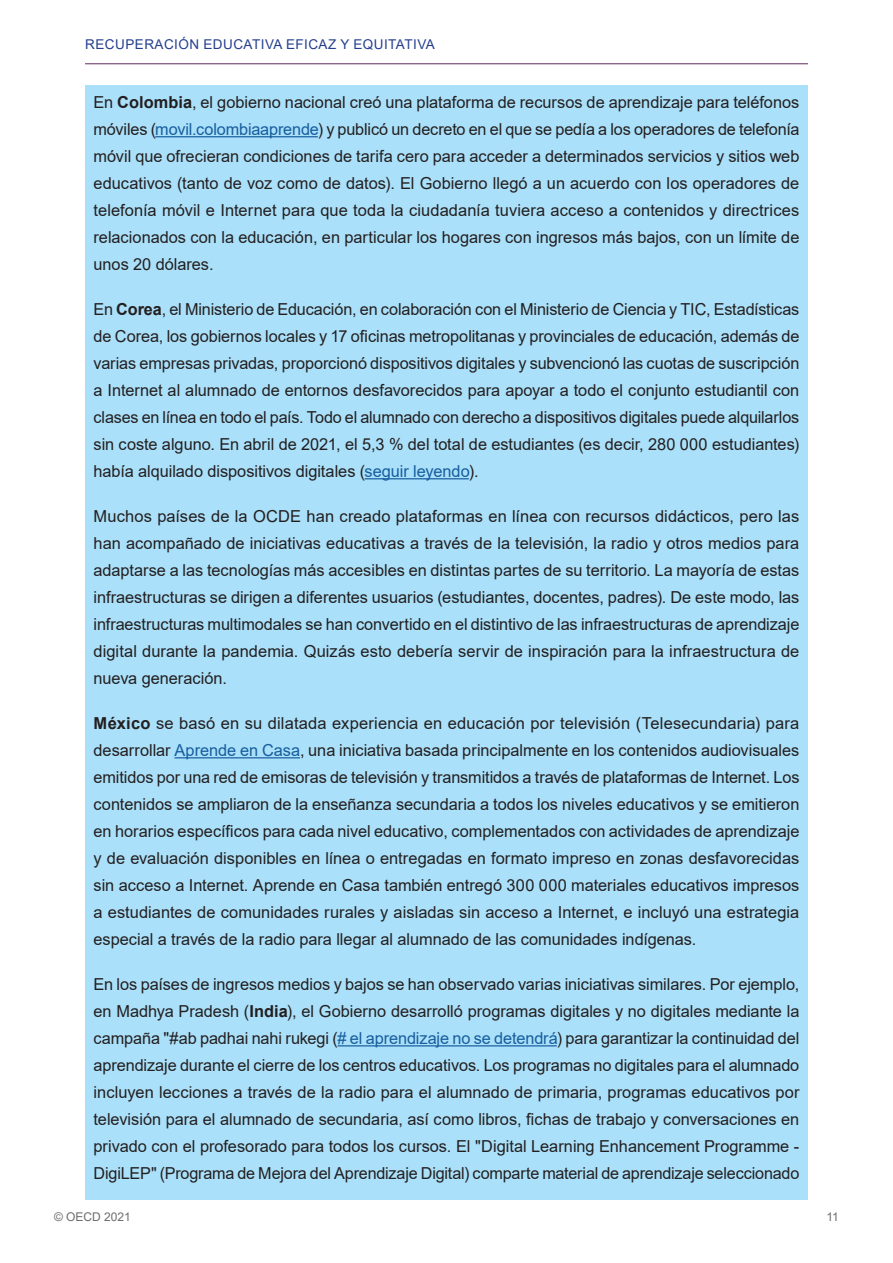
<style>
.page{position:relative;width:893px;height:1263px;background:#fff}
.page>*{position:absolute;margin:0;border:0;box-sizing:border-box;transform-origin:0 0}
.Box_heading{font:16.5px/27px "Arial";color:#231f20;text-align:justify}
.roulette{font:13.5px "Arial";letter-spacing:.035em;color:#253f8e}
.t1{font:12px "Arial";color:#6c6d70}
.s1{font-weight:700}
.s2{color:#175d9e}
</style>
<div class="page">
<hr style="left:85px;top:63px;width:723px;height:1px;background:#5f2860">
<div style="left:85px;top:85px;width:723px;height:1114px;background:#aae0f9"></div>
<hr style="left:155px;top:136px;width:163px;height:1px;background:#175d9e">
<hr style="left:365px;top:478px;width:104px;height:1px;background:#175d9e">
<hr style="left:174px;top:757px;width:126px;height:1px;background:#175d9e">
<hr style="left:338px;top:1045px;width:219px;height:1px;background:#175d9e">
<p class="roulette" style="left:85px;top:35px;width:351px">RECUPERACIÓN EDUCATIVA EFICAZ Y EQUITATIVA</p>
<p class="Box_heading" style="left:94px;top:89px;width:707px">En <span class="s1">Colombia</span>, el gobierno nacional creó una plataforma de recursos de aprendizaje para teléfonos móviles (<span class="s2">movil.colombiaaprende</span>) y publicó un decreto en el que se pedía a los operadores de telefonía móvil que ofrecieran condiciones de tarifa cero para acceder a determinados servicios y sitios web educativos (tanto de voz como de datos). El Gobierno llegó a un acuerdo con los operadores de telefonía móvil e Internet para que toda la ciudadanía tuviera acceso a contenidos y directrices relacionados con la educación, en particular los hogares con ingresos más bajos, con un límite de unos 20 dólares.</p>
<p class="Box_heading" style="left:94px;top:296px;width:707px">En <span class="s1">Corea</span>, el Ministerio de Educación, en colaboración con el Ministerio de Ciencia y TIC, Estadísticas de Corea, los gobiernos locales y 17 oficinas metropolitanas y provinciales de educación, además de varias empresas privadas, proporcionó dispositivos digitales y subvencionó las cuotas de suscripción a Internet al alumnado de entornos desfavorecidos para apoyar a todo el conjunto estudiantil con clases en línea en todo el país. Todo el alumnado con derecho a dispositivos digitales puede alquilarlos sin coste alguno. En abril de 2021, el 5,3 % del total de estudiantes (es decir, 280 000 estudiantes) había alquilado dispositivos digitales (<span class="s2">seguir leyendo</span>).</p>
<p class="Box_heading" style="left:94px;top:503px;width:707px">Muchos países de la OCDE han creado plataformas en línea con recursos didácticos, pero las han acompañado de iniciativas educativas a través de la televisión, la radio y otros medios para adaptarse a las tecnologías más accesibles en distintas partes de su territorio. La mayoría de estas infraestructuras se dirigen a diferentes usuarios (estudiantes, docentes, padres). De este modo, las infraestructuras multimodales se han convertido en el distintivo de las infraestructuras de aprendizaje digital durante la pandemia. Quizás esto debería servir de inspiración para la infraestructura de nueva generación.</p>
<p class="Box_heading" style="left:94px;top:710px;width:707px"><span class="s1">México</span> se basó en su dilatada experiencia en educación por televisión (Telesecundaria) para desarrollar <span class="s2">Aprende en Casa</span>, una iniciativa basada principalmente en los contenidos audiovisuales emitidos por una red de emisoras de televisión y transmitidos a través de plataformas de Internet. Los contenidos se ampliaron de la enseñanza secundaria a todos los niveles educativos y se emitieron en horarios específicos para cada nivel educativo, complementados con actividades de aprendizaje y de evaluación disponibles en línea o entregadas en formato impreso en zonas desfavorecidas sin acceso a Internet. Aprende en Casa también entregó 300 000 materiales educativos impresos a estudiantes de comunidades rurales y aisladas sin acceso a Internet, e incluyó una estrategia especial a través de la radio para llegar al alumnado de las comunidades indígenas.</p>
<p class="Box_heading" style="left:94px;top:971px;width:707px">En los países de ingresos medios y bajos se han observado varias iniciativas similares. Por ejemplo, en Madhya Pradesh (<span class="s1">India</span>), el Gobierno desarrolló programas digitales y no digitales mediante la campaña "#ab padhai nahi rukegi (<span class="s2"># el aprendizaje no se detendrá</span>) para garantizar la continuidad del aprendizaje durante el cierre de los centros educativos. Los programas no digitales para el alumnado incluyen lecciones a través de la radio para el alumnado de primaria, programas educativos por televisión para el alumnado de secundaria, así como libros, fichas de trabajo y conversaciones en privado con el profesorado para todos los cursos. El "Digital Learning Enhancement Programme - DigiLEP" (Programa de Mejora del Aprendizaje Digital) comparte material de aprendizaje seleccionado</p>
<p class="t1" style="left:54px;top:1208px;width:78px">© OECD 2021</p>
<p class="t1" style="left:826px;top:1208px;width:14px">11</p>
</div>
